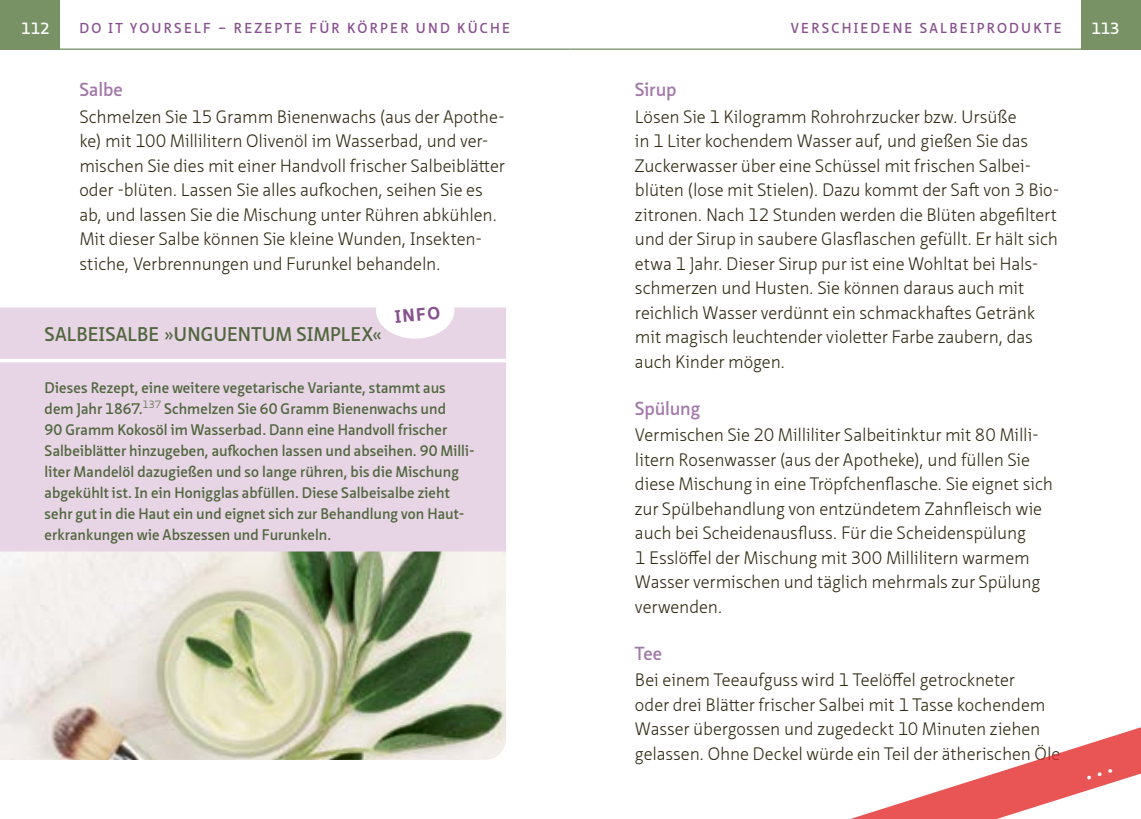
<style>
.page{position:relative;width:1141px;height:819px;background:#fff}
.page>*{position:absolute;margin:0;border:0;box-sizing:border-box;transform-origin:0 0}
.t1{font:600 19.25px "Neue Sans Pro";letter-spacing:.005em;color:#50663d}
.t2{font:600 18.38px "Neue Sans Pro";letter-spacing:-.005em;color:#a378aa}
.t3{font:300 17.5px/24.5px "Neue Sans Pro";letter-spacing:-.005em;color:#2f2912}
.t4{font:700 17.5px "Neue Sans Pro";color:#88518f}
.t5{font:600 15.75px "Neue Sans Pro";color:#fff}
.t6{font:600 14.88px/21px "Neue Sans Pro";letter-spacing:.005em;color:#50663d}
.t7{font:600 14px "Neue Sans Pro";letter-spacing:.16em;color:#88518f}
</style>
<div class="page">
<div style="left:1081px;top:0;width:60px;height:50px;background:#789265"></div>
<div style="left:0;top:0;width:60px;height:50px;background:#789265"></div>
<hr style="left:0;top:48px;width:570px;height:2px;background:#789265">
<hr style="left:570px;top:48px;width:571px;height:2px;background:#789265">
<div style="left:0;top:307px;width:506px;height:244px;background:#e7d5e6"></div>
<div style="left:376px;top:282px;width:78px;height:56px;background:#fff;border-radius:50%"></div>
<hr style="left:0;top:359px;width:507px;height:3px;background:#fff">
<img style="left:0;top:551px;width:506px;height:208px">
<svg style="left:850px;top:727px;width:291px;height:92px"></svg>
<svg style="left:1087px;top:769px;width:26px;height:11px"></svg>
<p class="t5" style="left:21px;top:18px;width:30px">112</p>
<p class="t7" style="left:79px;top:19px;width:432px">Do it your self – Rezepte für Kör per und Küche</p>
<p class="t7" style="left:791px;top:19px;width:42px">VE RSCHIE</p>
<p class="t7" style="left:871px;top:19px;width:23px">DENE</p>
<p class="t7" style="left:920px;top:19px;width:49px">SALBEIP</p>
<p class="t7" style="left:987px;top:19px;width:67px">RODU KTE</p>
<p class="t5" style="left:1091px;top:18px;width:30px">113</p>
<p class="t2" style="left:79px;top:78px;width:45px">Salbe</p>
<p class="t3" style="left:79px;top:104px;width:427px">Schmelzen Sie 15 Gramm Bienenwachs (aus der Apothe&shy;ke) mit 100 Millilitern Olivenöl im Wasserbad, und ver&shy;mischen Sie dies mit einer Handvoll frischer Salbeiblätter oder -blüten. Lassen Sie alles aufkochen, seihen Sie es ab, und lassen Sie die Mischung unter Rühren abkühlen.<br>Mit dieser Salbe können Sie kleine Wunden, Insekten&shy;stiche, Verbrennungen und Furunkel behandeln.</p>
<p class="t1" style="left:45px;top:321px;width:182px">SALBEISALBE »UNGUENTU</p>
<p class="t1" style="left:275px;top:321px;width:108px">M SIMPLEX«</p>
<p class="t4" style="left:394px;top:305px;width:46px;rotate:-5deg">INFO</p>
<p class="t6" style="left:45px;top:377px;width:429px">Dieses Rezept, eine weitere vegetarische Variante, stammt aus dem Jahr 1867.<sup>137</sup> Schmelzen Sie 60 Gramm Bienenwachs und<br>90 Gramm Kokosöl im Wasserbad. Dann eine Handvoll frischer Salbeiblätter hinzugeben, aufkochen lassen und abseihen. 90 Milli&shy;liter Mandelöl dazugießen und so lange rühren, bis die Mischung abgekühlt ist. In ein Honigglas abfüllen. Diese Salbeisalbe zieht sehr gut in die Haut ein und eignet sich zur Behandlung von Haut&shy;erkrankungen wie Abszessen und Furunkeln.</p>
<p class="t2" style="left:635px;top:78px;width:43px">Sirup</p>
<p class="t3" style="left:635px;top:104px;width:426px">Lösen Sie 1 Kilogramm Rohrohrzucker bzw. Ursüße<br>in 1 Liter kochendem Wasser auf, und gießen Sie das Zuckerwasser über eine Schüssel mit frischen Salbei&shy;blüten (lose mit Stielen). Dazu kommt der Saft von 3 Bio&shy;zitronen. Nach 12 Stunden werden die Blüten abgefiltert und der Sirup in saubere Glasflaschen gefüllt. Er hält sich etwa 1 Jahr. Dieser Sirup pur ist eine Wohltat bei Hals&shy;schmerzen und Husten. Sie können daraus auch mit reichlich Wasser verdünnt ein schmackhaftes Getränk mit magisch leuchtender violetter Farbe zaubern, das auch Kinder mögen.</p>
<p class="t2" style="left:635px;top:396px;width:67px">Spülung</p>
<p class="t3" style="left:635px;top:422px;width:419px">Vermischen Sie 20 Milliliter Salbeitinktur mit 80 Milli&shy;litern Rosenwasser (aus der Apotheke), und füllen Sie diese Mischung in eine Tröpfchenflasche. Sie eignet sich zur Spülbehandlung von entzündetem Zahnfleisch wie auch bei Scheidenausfluss. Für die Scheidenspülung<br>1 Esslöffel der Mischung mit 300 Millilitern warmem Wasser vermischen und täglich mehrmals zur Spülung verwenden.</p>
<p class="t2" style="left:635px;top:641px;width:29px">Tee</p>
<p class="t3" style="left:635px;top:667px;width:427px">Bei einem Teeaufguss wird 1 Teelöffel getrockneter<br>oder drei Blätter frischer Salbei mit 1 Tasse kochendem Wasser übergossen und zugedeckt 10 Minuten ziehen gelassen. Ohne Deckel würde ein Teil der ätherischen Öle</p>
</div>
